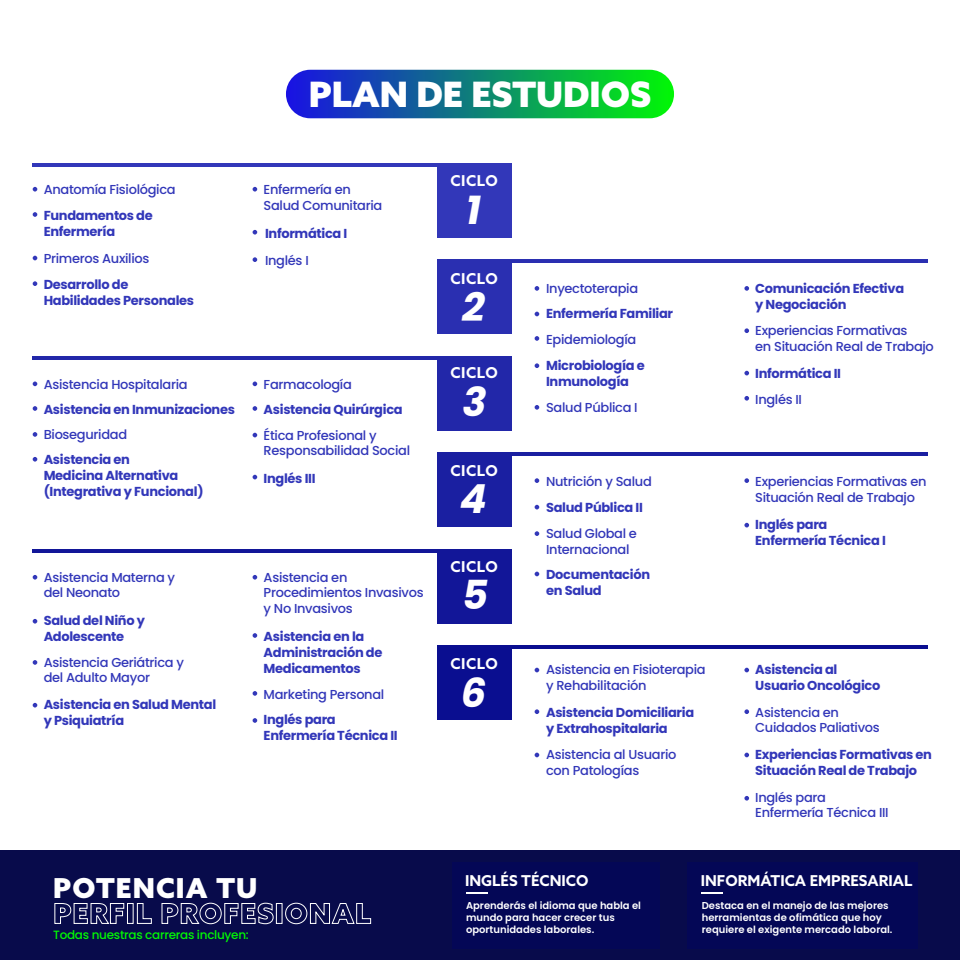
<style>
.page{position:relative;width:960px;height:960px;background:#fff}
.page>*{position:absolute;margin:0;border:0;box-sizing:border-box;transform-origin:0 0}
.t1{font:italic 700 40px "Poppins";color:#fff}
.t2{font:900 35px "Azo Sans";color:#fff}
.t3{font:900 27.5px "Azo Sans";letter-spacing:.04em;color:#fff}
.t4{font:700 15px "Azo Sans";color:#fff}
.t5{font:500 13px/15.6px "Poppins";letter-spacing:-.025em;color:#3237b9}
.t6{font:700 13px/16px "Poppins";letter-spacing:-.025em;color:#3237b9}
.t7{font:500 12px "Poppins";letter-spacing:-.025em;color:#01f903}
.t8{font:600 10px/12px "Poppins";color:#fff}
</style>
<div class="page">
<svg style="left:286px;top:70px;width:388px;height:48px;background:#138678"></svg>
<div style="left:437px;top:163px;width:75px;height:74px;background:#3237b9"></div>
<div style="left:437px;top:260px;width:75px;height:74px;background:#2a2fb1"></div>
<div style="left:437px;top:356px;width:75px;height:74px;background:#2227a9"></div>
<div style="left:437px;top:453px;width:75px;height:74px;background:#1a1fa1"></div>
<div style="left:437px;top:549px;width:75px;height:74px;background:#121698"></div>
<div style="left:437px;top:646px;width:75px;height:74px;background:#0a0e90"></div>
<hr style="left:33px;top:163px;width:427px;height:3px;background:#3237b9">
<hr style="left:33px;top:549px;width:427px;height:3px;background:#121698">
<hr style="left:33px;top:356px;width:479px;height:3px;background:#2227a9">
<hr style="left:437px;top:260px;width:490px;height:3px;background:#2a2fb1">
<hr style="left:437px;top:453px;width:490px;height:3px;background:#1a1fa1">
<hr style="left:437px;top:646px;width:490px;height:3px;background:#0a0e90">
<svg style="left:33px;top:187px;width:4px;height:5px"></svg>
<svg style="left:33px;top:212px;width:4px;height:5px"></svg>
<svg style="left:33px;top:256px;width:4px;height:4px"></svg>
<svg style="left:33px;top:281px;width:4px;height:5px"></svg>
<svg style="left:253px;top:382px;width:4px;height:4px"></svg>
<svg style="left:253px;top:406px;width:4px;height:5px"></svg>
<svg style="left:253px;top:433px;width:4px;height:4px"></svg>
<svg style="left:253px;top:475px;width:4px;height:4px"></svg>
<svg style="left:253px;top:575px;width:4px;height:5px"></svg>
<svg style="left:253px;top:633px;width:4px;height:5px"></svg>
<svg style="left:253px;top:691px;width:4px;height:5px"></svg>
<svg style="left:253px;top:718px;width:4px;height:5px"></svg>
<svg style="left:535px;top:286px;width:4px;height:5px"></svg>
<svg style="left:535px;top:312px;width:4px;height:4px"></svg>
<svg style="left:535px;top:336px;width:4px;height:5px"></svg>
<svg style="left:535px;top:363px;width:4px;height:5px"></svg>
<svg style="left:535px;top:405px;width:4px;height:5px"></svg>
<svg style="left:535px;top:478px;width:4px;height:5px"></svg>
<svg style="left:535px;top:505px;width:4px;height:4px"></svg>
<svg style="left:535px;top:531px;width:4px;height:5px"></svg>
<svg style="left:535px;top:572px;width:4px;height:4px"></svg>
<svg style="left:535px;top:668px;width:4px;height:4px"></svg>
<svg style="left:535px;top:709px;width:4px;height:5px"></svg>
<svg style="left:535px;top:753px;width:4px;height:4px"></svg>
<svg style="left:253px;top:187px;width:4px;height:5px"></svg>
<svg style="left:253px;top:230px;width:4px;height:5px"></svg>
<svg style="left:253px;top:257px;width:4px;height:5px"></svg>
<svg style="left:33px;top:382px;width:4px;height:4px"></svg>
<svg style="left:33px;top:406px;width:4px;height:5px"></svg>
<svg style="left:33px;top:432px;width:4px;height:5px"></svg>
<svg style="left:33px;top:457px;width:4px;height:5px"></svg>
<svg style="left:33px;top:575px;width:4px;height:5px"></svg>
<svg style="left:33px;top:619px;width:4px;height:5px"></svg>
<svg style="left:33px;top:660px;width:4px;height:5px"></svg>
<svg style="left:33px;top:703px;width:4px;height:5px"></svg>
<svg style="left:744px;top:286px;width:5px;height:5px"></svg>
<svg style="left:744px;top:328px;width:5px;height:5px"></svg>
<svg style="left:744px;top:371px;width:5px;height:4px"></svg>
<svg style="left:744px;top:396px;width:5px;height:5px"></svg>
<svg style="left:744px;top:478px;width:5px;height:5px"></svg>
<svg style="left:744px;top:523px;width:5px;height:4px"></svg>
<svg style="left:744px;top:668px;width:5px;height:4px"></svg>
<svg style="left:744px;top:709px;width:5px;height:5px"></svg>
<svg style="left:744px;top:753px;width:5px;height:4px"></svg>
<svg style="left:744px;top:796px;width:5px;height:5px"></svg>
<div style="left:0;top:850px;width:960px;height:110px;background:#080b4b"></div>
<svg style="left:54px;top:903px;width:70px;height:21px"></svg>
<div style="left:127px;top:903px;width:6px;height:21px;border:1px solid #fff"></div>
<svg style="left:137px;top:903px;width:15px;height:21px"></svg>
<svg style="left:161px;top:903px;width:113px;height:21px"></svg>
<div style="left:276px;top:903px;width:6px;height:21px;border:1px solid #fff"></div>
<svg style="left:285px;top:903px;width:86px;height:21px"></svg>
<div style="left:453px;top:863px;width:207px;height:86px;background:#040756"></div>
<div style="left:687px;top:863px;width:231px;height:86px;background:#040756"></div>
<svg style="left:466px;top:893px;width:22px;height:1px"></svg>
<svg style="left:701px;top:893px;width:22px;height:1px"></svg>
<p class="t5" style="left:44px;top:182px;width:134px">Anatomía Fisiológica</p>
<p class="t6" style="left:44px;top:207px;width:111px">Fundamentos de<br>Enfermería</p>
<p class="t5" style="left:44px;top:251px;width:107px">Primeros Auxilios</p>
<p class="t6" style="left:44px;top:276px;width:152px">Desarrollo de<br>Habilidades Personales</p>
<p class="t5" style="left:44px;top:377px;width:146px">Asistencia Hospitalaria</p>
<p class="t5" style="left:44px;top:427px;width:85px">Bioseguridad</p>
<p class="t6" style="left:44px;top:401px;width:193px">Asistencia en Inmunizaciones</p>
<p class="t6" style="left:44px;top:452px;width:161px">Asistencia en<br>Medicina Alternativa (Integrativa y Funcional)</p>
<p class="t5" style="left:44px;top:570px;width:133px">Asistencia Materna y del Neonato</p>
<p class="t6" style="left:44px;top:612px;width:103px">Salud del Niño y<br>Adolescente</p>
<p class="t5" style="left:44px;top:655px;width:142px">Asistencia Geriátrica y del Adulto Mayor</p>
<p class="t6" style="left:44px;top:696px;width:174px">Asistencia en Salud Mental y Psiquiatría</p>
<h2 class="t2" style="left:309px;top:71px;width:344px">PLAN DE ESTUDIOS</h2>
<p class="t5" style="left:264px;top:182px;width:120px">Enfermería en<br>Salud Comunitaria</p>
<p class="t6" style="left:265px;top:226px;width:84px">Informática I</p>
<p class="t5" style="left:265px;top:252px;width:45px">Inglés I</p>
<p class="t5" style="left:264px;top:377px;width:90px">Farmacología</p>
<p class="t6" style="left:264px;top:402px;width:141px">Asistencia Quirúrgica</p>
<p class="t5" style="left:264px;top:428px;width:148px">Ética Profesional y<br>Responsabilidad Social</p>
<p class="t6" style="left:264px;top:471px;width:53px">Inglés III</p>
<p class="t5" style="left:264px;top:570px;width:162px">Asistencia en<br>Procedimientos Invasivos y No Invasivos</p>
<p class="t6" style="left:264px;top:628px;width:120px">Asistencia en la<br>Administración de<br>Medicamentos</p>
<p class="t5" style="left:264px;top:687px;width:122px">Marketing Personal</p>
<p class="t6" style="left:264px;top:712px;width:136px">Inglés para<br>Enfermería Técnica II</p>
<p class="t4" style="left:450px;top:171px;width:49px">CICLO</p>
<h1 class="t1" style="left:466px;top:186px;width:17px">1</h1>
<p class="t4" style="left:450px;top:269px;width:49px">CICLO</p>
<h1 class="t1" style="left:462px;top:284px;width:24px">2</h1>
<p class="t4" style="left:450px;top:363px;width:49px">CICLO</p>
<h1 class="t1" style="left:462px;top:378px;width:26px">3</h1>
<p class="t4" style="left:450px;top:461px;width:49px">CICLO</p>
<h1 class="t1" style="left:460px;top:476px;width:29px">4</h1>
<p class="t4" style="left:450px;top:556px;width:49px">CICLO</p>
<h1 class="t1" style="left:462px;top:572px;width:27px">5</h1>
<p class="t4" style="left:450px;top:654px;width:49px">CICLO</p>
<h1 class="t1" style="left:461px;top:669px;width:27px">6</h1>
<p class="t6" style="left:755px;top:281px;width:150px">Comunicación Efectiva y Negociación</p>
<p class="t5" style="left:546px;top:281px;width:94px">Inyectoterapia</p>
<p class="t5" style="left:546px;top:332px;width:92px">Epidemiología</p>
<p class="t5" style="left:755px;top:323px;width:180px">Experiencias Formativas<br>en Situación Real de Trabajo</p>
<p class="t6" style="left:546px;top:306px;width:129px">Enfermería Familiar</p>
<p class="t6" style="left:546px;top:357px;width:100px">Microbiología e<br>Inmunología</p>
<p class="t6" style="left:755px;top:366px;width:87px">Informática II</p>
<p class="t5" style="left:755px;top:392px;width:48px">Inglés II</p>
<p class="t5" style="left:546px;top:400px;width:93px">Salud Pública I</p>
<p class="t5" style="left:546px;top:474px;width:107px">Nutrición y Salud</p>
<p class="t5" style="left:546px;top:526px;width:92px">Salud Global e<br>Internacional</p>
<p class="t6" style="left:546px;top:500px;width:98px">Salud Pública II</p>
<p class="t6" style="left:546px;top:567px;width:105px">Documentación en Salud</p>
<p class="t5" style="left:546px;top:662px;width:161px">Asistencia en Fisioterapia y Rehabilitación</p>
<p class="t6" style="left:546px;top:704px;width:150px">Asistencia Domiciliaria y Extrahospitalaria</p>
<p class="t5" style="left:546px;top:747px;width:132px">Asistencia al Usuario con Patologías</p>
<p class="t5" style="left:755px;top:474px;width:173px">Experiencias Formativas en<br>Situación Real de Trabajo</p>
<p class="t6" style="left:755px;top:517px;width:132px">Inglés para<br>Enfermería Técnica I</p>
<p class="t6" style="left:755px;top:661px;width:127px">Asistencia al<br>Usuario Oncológico</p>
<p class="t5" style="left:755px;top:704px;width:126px">Asistencia en<br>Cuidados Paliativos</p>
<p class="t6" style="left:755px;top:747px;width:178px">Experiencias Formativas en<br>Situación Real de Trabajo</p>
<p class="t5" style="left:755px;top:789px;width:135px">Inglés para<br>Enfermería Técnica III</p>
<h3 class="t3" style="left:53px;top:870px;width:206px">POTENCIA TU</h3>
<p class="t7" style="left:53px;top:928px;width:197px">Todas nuestras carreras incluyen:</p>
<p class="t4" style="left:465px;top:871px;width:125px">INGLÉS TÉCNICO</p>
<p class="t8" style="left:466px;top:900px;width:177px">Aprenderás el idioma que habla el mundo para hacer crecer tus oportunidades laborales.</p>
<p class="t4" style="left:701px;top:871px;width:213px">INFORMÁTICA EMPRESARIAL</p>
<p class="t8" style="left:702px;top:900px;width:192px">Destaca en el manejo de las mejores herramientas de ofimática que hoy requiere el exigente mercado laboral.</p>
</div>
